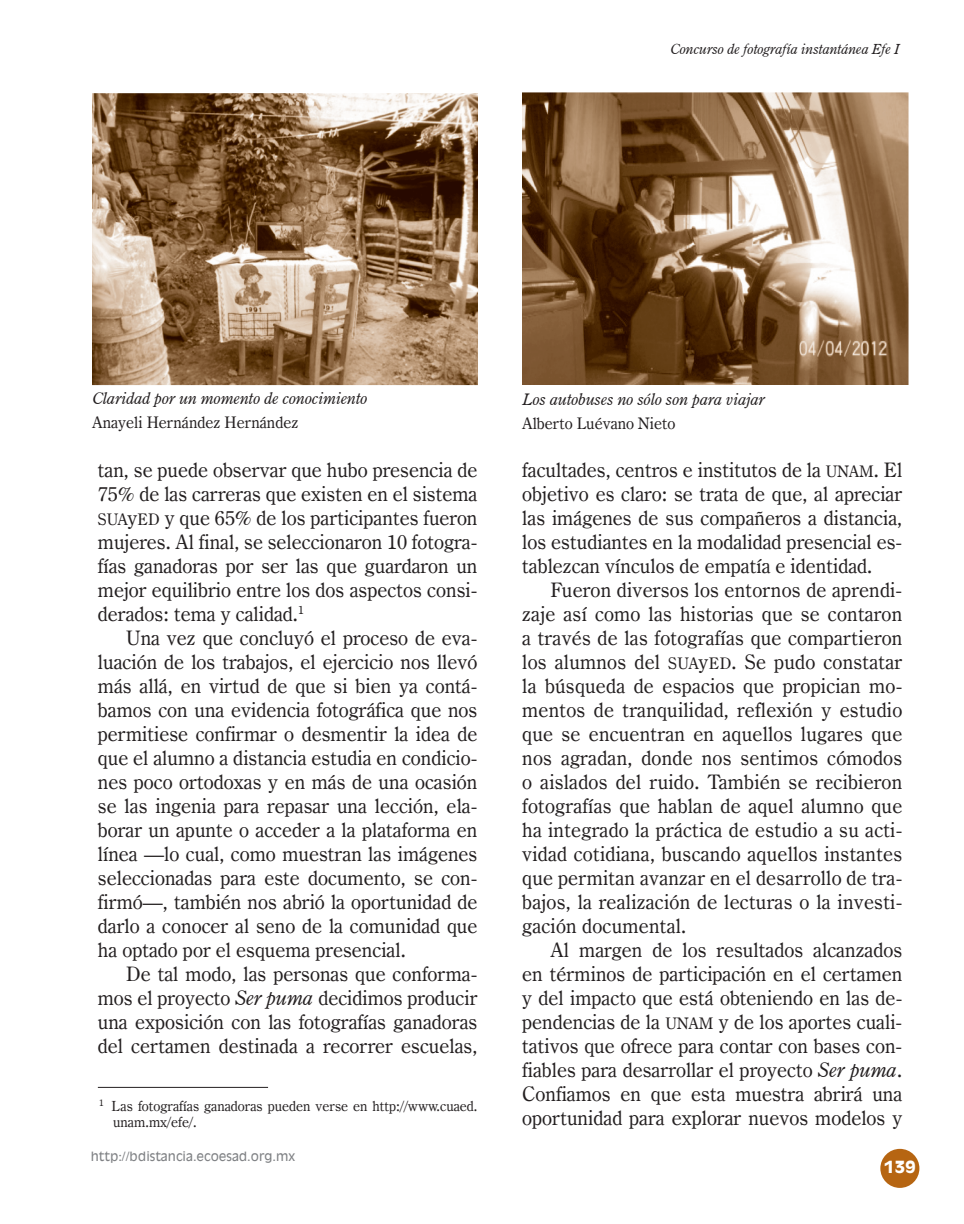
<style>
.page{position:relative;width:964px;height:1224px;background:#fff}
.page>*{position:absolute;margin:0;border:0;box-sizing:border-box;transform-origin:0 0}
.t1{font:20px/24px "Century Oldstyle BT";color:#231f20;text-align:justify}
.t2{font:italic 16px "Century Oldstyle BT";color:#231f20}
.t3{font:16px "Century Oldstyle BT";color:#231f20}
.t4{font:700 16px "Antique Olive";color:#fff}
.t5{font:14px/16px "Century Oldstyle BT";color:#231f20}
.t6{font:italic 14px "Century Oldstyle BT";color:#231f20}
.t7{font:12px "Antique Olive";color:#808285}
.s1{font-family:"Century Oldstyle BT Roman SC800";font-size:16px}
.s2{font-style:italic}
</style>
<div class="page">
<div style="left:880px;top:1148px;width:39px;height:39px;background:#b66512;border-radius:50%"></div>
<hr style="left:98px;top:1086px;width:170px;height:1px;background:#231f20">
<img style="left:92px;top:93px;width:385px;height:292px">
<img style="left:522px;top:92px;width:385px;height:292px">
<p class="t6" style="left:670px;top:40px;width:230px">Concurso de fotografía instantánea Efe I</p>
<p class="t2" style="left:93px;top:389px;width:276px">Claridad por un momento de conocimiento</p>
<p class="t3" style="left:92px;top:413px;width:208px">Anayeli Hernández Hernández</p>
<p class="t1" style="left:98px;top:457px;width:381px">tan, se puede observar que hubo presencia de 75% de las carreras que existen en el sistema <span class="s1">SUA</span>y<span class="s1">ED</span> y que 65% de los participantes fueron mujeres. Al final, se seleccionaron 10 fotogra&shy;fías ganadoras por ser las que guardaron un mejor equilibrio entre los dos aspectos consi&shy;derados: tema y calidad.<sup>1</sup></p>
<p class="t1" style="left:98px;top:625px;width:381px;text-indent:28px">Una vez que concluyó el proceso de eva&shy;luación de los trabajos, el ejercicio nos llevó más allá, en virtud de que si bien ya contá&shy;bamos con una evidencia fotográfica que nos permitiese confirmar o desmentir la idea de que el alumno a distancia estudia en condicio&shy;nes poco ortodoxas y en más de una ocasión se las ingenia para repasar una lección, ela&shy;borar un apunte o acceder a la plataforma en línea —lo cual, como muestran las imágenes seleccionadas para este documento, se con&shy;firmó—, también nos abrió la oportunidad de darlo a conocer al seno de la comunidad que ha optado por el esquema presencial.</p>
<p class="t1" style="left:98px;top:961px;width:381px;text-indent:28px">De tal modo, las personas que conforma&shy;mos el proyecto <span class="s2">Ser puma</span> decidimos producir una exposición con las fotografías ganadoras del certamen destinada a recorrer escuelas,</p>
<p class="t5" style="left:113px;top:1098px;width:366px;text-indent:-14px"><sup>1</sup> Las fotografías ganadoras pueden verse en http://www.cuaed. unam.mx/efe/.</p>
<p class="t7" style="left:91px;top:1148px;width:206px">http://bdistancia.ecoesad.org.mx</p>
<p class="t2" style="left:523px;top:389px;width:244px">Los autobuses no sólo son para viajar</p>
<p class="t3" style="left:522px;top:413px;width:155px">Alberto Luévano Nieto</p>
<p class="t1" style="left:522px;top:457px;width:381px">facultades, centros e institutos de la <span class="s1">UNAM</span>. El objetivo es claro: se trata de que, al apreciar las imágenes de sus compañeros a distancia, los estudiantes en la modalidad presencial es&shy;tablezcan vínculos de empatía e identidad.</p>
<p class="t1" style="left:522px;top:577px;width:381px;text-indent:28px">Fueron diversos los entornos de aprendi&shy;zaje así como las historias que se contaron a través de las fotografías que compartieron los alumnos del <span class="s1">SUA</span>y<span class="s1">ED</span>. Se pudo constatar la búsqueda de espacios que propician mo&shy;mentos de tranquilidad, reflexión y estudio que se encuentran en aquellos lugares que nos agradan, donde nos sentimos cómodos o aislados del ruido. También se recibieron fotografías que hablan de aquel alumno que ha integrado la práctica de estudio a su acti&shy;vidad cotidiana, buscando aquellos instantes que permitan avanzar en el desarrollo de tra&shy;bajos, la realización de lecturas o la investi&shy;gación documental.</p>
<p class="t1" style="left:522px;top:937px;width:381px;text-indent:28px">Al margen de los resultados alcanzados en términos de participación en el certamen y del impacto que está obteniendo en las de&shy;pendencias de la <span class="s1">UNAM</span> y de los aportes cuali&shy;tativos que ofrece para contar con bases con&shy;fiables para desarrollar el proyecto <span class="s2">Ser puma</span>.<br>Confiamos en que esta muestra abrirá una oportunidad para explorar nuevos modelos y</p>
<p class="t4" style="left:883px;top:1155px;width:33px">139</p>
</div>
